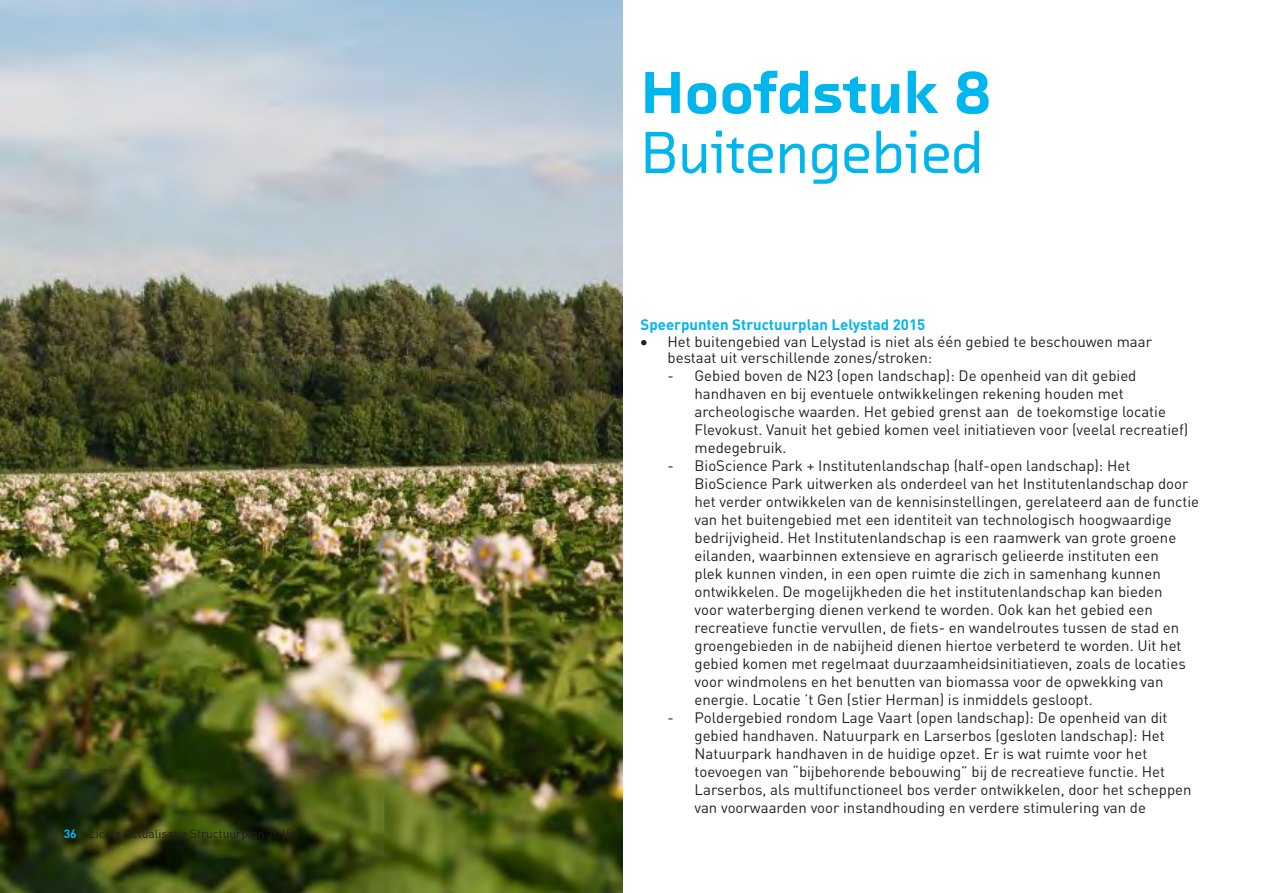
<style>
.page{position:relative;width:1263px;height:893px;background:#fff}
.page>*{position:absolute;margin:0;border:0;box-sizing:border-box;transform-origin:0 0}
.Kop_1{font:500 60px/60px "Chambers Sans OT";letter-spacing:-.01em;color:#00b6ef}
.t1{font:15px/18px "DIN Pro";color:#231f20}
.Kop_3{font:700 15px "DIN Pro";color:#00b6ef}
.t2{font:12px "DIN Pro";color:#231f20}
.s1{font-weight:700;color:#00b6ef}
.s2{font-weight:900}
</style>
<div class="page">
<img style="left:0;top:0;width:622px;height:893px">
<p class="t2" style="left:64px;top:826px;width:230px"><span class="s1">36</span> Lichte Actualisatie Structuurplan 2015</p>
<p class="Kop_1" style="left:640px;top:61px;width:353px"><span class="s2">Hoofdstuk 8<br></span>Buitengebied</p>
<p class="Kop_3" style="left:640px;top:315px;width:286px">Speerpunten Structuurplan Lelystad 2015</p>
<p class="t1" style="left:667px;top:333px;width:486px;line-height:16.5px;text-indent:-27px">• Het buitengebied van Lelystad is niet als één gebied te beschouwen maar bestaat uit verschillende zones/stroken:</p>
<p class="t1" style="left:694px;top:366px;width:495px;text-indent:-27px">- Gebied boven de N23 (open landschap): De openheid van dit gebied handhaven en bij eventuele ontwikkelingen rekening houden met archeologische waarden. Het gebied grenst aan de toekomstige locatie Flevokust. Vanuit het gebied komen veel initiatieven voor (veelal recreatief) medegebruik.</p>
<p class="t1" style="left:694px;top:456px;width:506px;text-indent:-27px">- BioScience Park + Institutenlandschap (half-open landschap): Het BioScience Park uitwerken als onderdeel van het Institutenlandschap door het verder ontwikkelen van de kennisinstellingen, gerelateerd aan de functie van het buitengebied met een identiteit van technologisch hoogwaardige bedrijvigheid. Het Institutenlandschap is een raamwerk van grote groene eilanden, waarbinnen extensieve en agrarisch gelieerde instituten een<br>plek kunnen vinden, in een open ruimte die zich in samenhang kunnen ontwikkelen. De mogelijkheden die het institutenlandschap kan bieden<br>voor waterberging dienen verkend te worden. Ook kan het gebied een recreatieve functie vervullen, de fiets- en wandelroutes tussen de stad en groengebieden in de nabijheid dienen hiertoe verbeterd te worden. Uit het gebied komen met regelmaat duurzaamheidsinitiatieven, zoals de locaties voor windmolens en het benutten van biomassa voor de opwekking van energie. Locatie ’t Gen (stier Herman) is inmiddels gesloopt.</p>
<p class="t1" style="left:694px;top:708px;width:498px;text-indent:-27px">- Poldergebied rondom Lage Vaart (open landschap): De openheid van dit gebied handhaven. Natuurpark en Larserbos (gesloten landschap): Het Natuurpark handhaven in de huidige opzet. Er is wat ruimte voor het toevoegen van “bijbehorende bebouwing” bij de recreatieve functie. Het Larserbos, als multifunctioneel bos verder ontwikkelen, door het scheppen van voorwaarden voor instandhouding en verdere stimulering van de</p>
</div>
